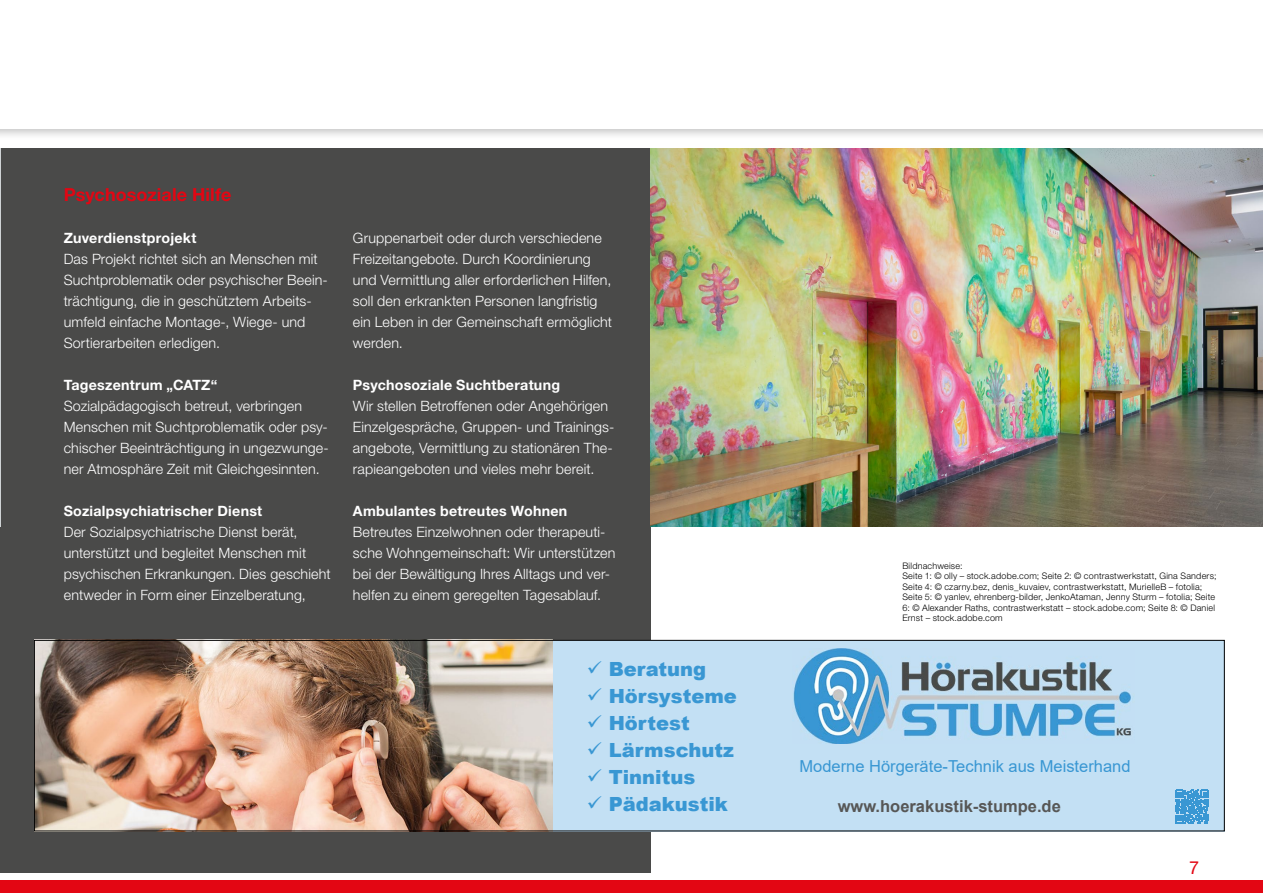
<style>
.page{position:relative;width:1263px;height:893px;background:#fff}
.page>*{position:absolute;margin:0;border:0;box-sizing:border-box;transform-origin:0 0}
.t1{font:900 19.5px "Arial";color:#3997d3}
.t2{font:700 18px "Helvetica Neue LT Std";letter-spacing:.005em;color:#e30613}
.t3{font:18px "Helvetica Neue LT Std";color:#e30613}
.t4{font:16.5px "Arial";color:#3997d3}
.t5{font:700 16.5px "Arial";color:#575756}
.t6{font:300 14.25px/21px "Helvetica Neue LT Std";letter-spacing:.01em;color:#fff}
.t7{font:700 14.25px "Helvetica Neue LT Std";letter-spacing:.015em;color:#fff}
.t8{font:300 9px/10.5px "Helvetica Neue LT Std";letter-spacing:.025em;color:#000}
</style>
<div class="page">
<div style="left:0;top:149px;width:651px;height:724px;background:#4a4a49"></div>
<hr style="left:0;top:149px;width:1px;height:378px;background:#cfd3d5">
<div style="left:0;top:880px;width:1263px;height:13px;background:#e30613"></div>
<div style="left:552px;top:642px;width:671px;height:187px;background:#c3e0f4"></div>
<img style="left:36px;top:642px;width:516px;height:187px">
<img style="left:792px;top:648px;width:343px;height:96px">
<svg style="left:1175px;top:790px;width:34px;height:33px"></svg>
<div style="left:34px;top:640px;width:1191px;height:191px;border:1px solid #000"></div>
<div style="left:0;top:0;width:1263px;height:141px;background:#000;opacity:.25"></div>
<div style="left:0;top:0;width:1263px;height:128px;background:#fff"></div>
<img style="left:651px;top:149px;width:612px;height:378px">
<p class="t2" style="left:64px;top:183px;width:169px">Psychosoziale Hilfe</p>
<p class="t7" style="left:64px;top:229px;width:134px">Zuverdienstprojekt</p>
<p class="t6" style="left:64px;top:248px;width:265px">Das Projekt richtet sich an Menschen mit Suchtproblematik oder psychischer Beein&shy;trächtigung, die in geschütztem Arbeits&shy;umfeld einfache Montage-, Wiege- und Sortierarbeiten erledigen.</p>
<p class="t7" style="left:64px;top:376px;width:155px">Tageszentrum „CATZ“</p>
<p class="t6" style="left:64px;top:395px;width:266px">Sozialpädagogisch betreut, verbringen Menschen mit Suchtproblematik oder psy&shy;chischer Beeinträchtigung in ungezwunge&shy;ner Atmosphäre Zeit mit Gleichgesinnten.</p>
<p class="t7" style="left:64px;top:502px;width:200px">Sozialpsychiatrischer Dienst</p>
<p class="t6" style="left:64px;top:521px;width:268px">Der Sozialpsychiatrische Dienst berät, unterstützt und begleitet Menschen mit psychischen Erkrankungen. Dies geschieht entweder in Form einer Einzelberatung,</p>
<p class="t6" style="left:353px;top:227px;width:261px">Gruppenarbeit oder durch verschiedene Freizeitangebote. Durch Koordinierung und Vermittlung aller erforderlichen Hilfen, soll den erkrankten Personen langfristig ein Leben in der Gemeinschaft ermöglicht werden.</p>
<p class="t7" style="left:353px;top:376px;width:209px">Psychosoziale Suchtberatung</p>
<p class="t6" style="left:353px;top:395px;width:263px">Wir stellen Betroffenen oder Angehörigen Einzelgespräche, Gruppen- und Trainings&shy;angebote, Vermittlung zu stationären The&shy;rapieangeboten und vieles mehr bereit.</p>
<p class="t7" style="left:353px;top:502px;width:216px">Ambulantes betreutes Wohnen</p>
<p class="t6" style="left:353px;top:521px;width:264px">Betreutes Einzelwohnen oder therapeuti&shy;sche Wohngemeinschaft: Wir unterstützen bei der Bewältigung Ihres Alltags und ver&shy;helfen zu einem geregelten Tagesablauf.</p>
<h1 class="t1" style="left:587px;top:655px;width:121px">✓ Beratung</h1>
<h1 class="t1" style="left:587px;top:682px;width:152px">✓ Hörsysteme</h1>
<h1 class="t1" style="left:587px;top:709px;width:104px">✓ Hörtest</h1>
<h1 class="t1" style="left:587px;top:736px;width:149px">✓ Lärmschutz</h1>
<h1 class="t1" style="left:587px;top:763px;width:110px">✓ Tinnitus</h1>
<h1 class="t1" style="left:587px;top:790px;width:143px">✓ Pädakustik</h1>
<p class="t8" style="left:902px;top:560px;width:316px">Bildnachweise:<br>Seite 1: © olly – stock.adobe.com; Seite 2: © contrastwerkstatt, Gina Sanders; Seite 4: © czarny.bez, denis_kuvaiev, contrastwerkstatt, MurielleB – fotolia; Seite 5: © yanlev, ehrenberg-bilder, JenkoAtaman, Jenny Sturm – fotolia; Seite 6: © Alexander Raths, contrastwerkstatt – stock.adobe.com; Seite 8: © Daniel Ernst – stock.adobe.com</p>
<p class="t4" style="left:799px;top:755px;width:333px">Moderne Hörgeräte-Technik aus Meisterhand</p>
<p class="t5" style="left:838px;top:794px;width:225px">www.hoerakustik-stumpe.de</p>
<p class="t3" style="left:1189px;top:857px;width:12px">7</p>
</div>
